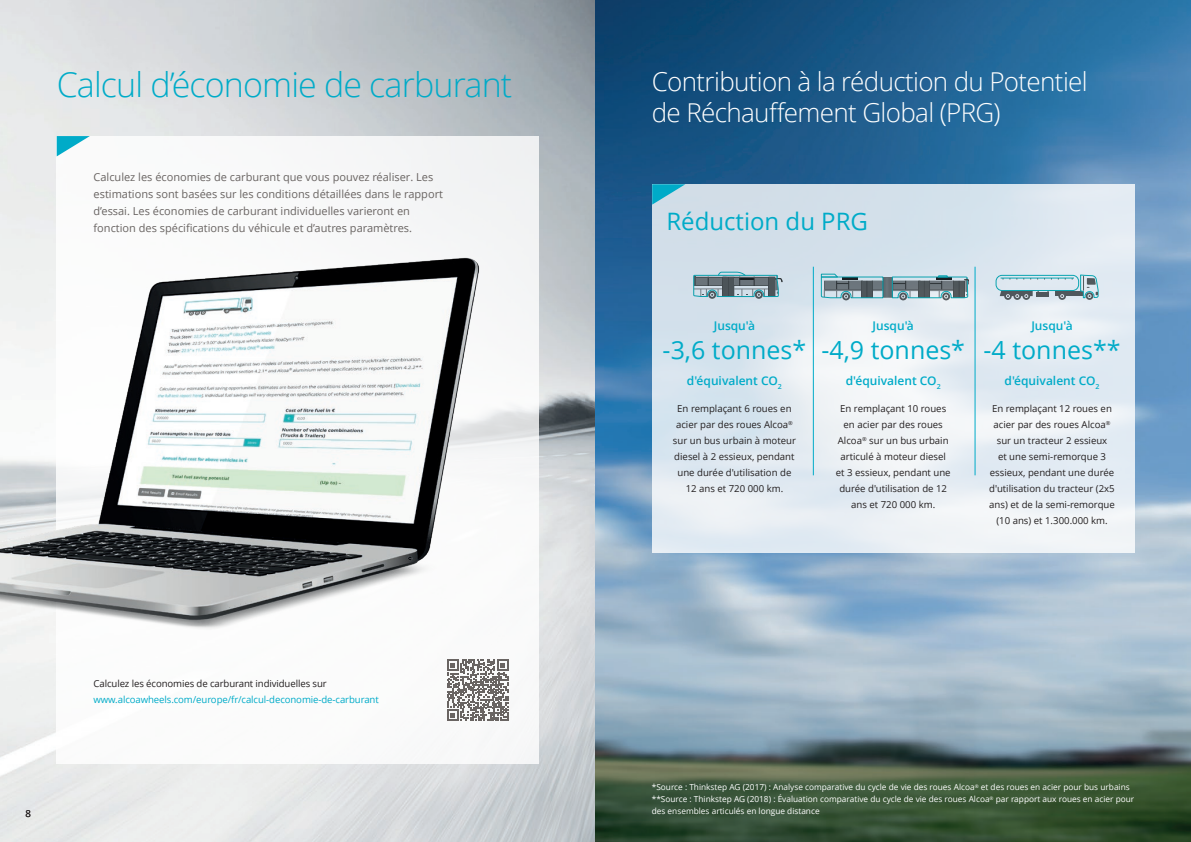
<style>
.page{position:relative;width:1191px;height:842px;background:#fff}
.page>*{position:absolute;margin:0;border:0;box-sizing:border-box;transform-origin:0 0}
.t1{font:300 34px "Open Sans";letter-spacing:-.025em;color:#00abc8}
.t2{font:300 26px/31.2px "Open Sans";letter-spacing:-.025em;color:#fff}
.t3{font:25px "Open Sans";color:#00abc8}
.t4{font:24px "Open Sans";color:#00abc8}
.t5{font:600 12px "Open Sans";color:#00abc8}
.t6{font:11px/17px "Open Sans";color:#696462}
.t7{font:9.6px/16px "Open Sans";color:#231f20;text-align:center}
.t8{font:9.6px "Open Sans";letter-spacing:-.01em;color:#00abc8}
.t9{font:8.3px/12px "Open Sans";color:#fff}
</style>
<div class="page">
<img style="left:0;top:0;width:596px;height:842px">
<div style="left:57px;top:136px;width:482px;height:627px;background:#fff"></div>
<svg style="left:57px;top:136px;width:33px;height:20px"></svg>
<img style="left:0;top:247px;width:499px;height:396px">
<svg style="left:447px;top:659px;width:61px;height:62px"></svg>
<img style="left:596px;top:0;width:595px;height:842px">
<svg style="left:652px;top:184px;width:482px;height:369px"></svg>
<svg style="left:652px;top:184px;width:33px;height:21px"></svg>
<hr style="left:1055px;top:292px;width:29px;height:4px;background:#50585c">
<svg style="left:1058px;top:291px;width:10px;height:9px"></svg>
<svg style="left:999px;top:291px;width:39px;height:9px"></svg>
<svg style="left:996px;top:275px;width:82px;height:15px"></svg>
<div style="left:995px;top:275px;width:84px;height:16px;border:1px solid #0cb5bb;border-radius:6px"></div>
<div style="left:1036px;top:292px;width:13px;height:5px;background:#50575c"></div>
<svg style="left:1079px;top:275px;width:20px;height:25px"></svg>
<hr style="left:1000px;top:278px;width:74px;height:1px;background:#0cb5bb">
<hr style="left:813px;top:267px;width:1px;height:208px;background:#00abc8">
<hr style="left:974px;top:267px;width:1px;height:208px;background:#00abc8">
<svg style="left:821px;top:274px;width:148px;height:26px;background:#8099a1"></svg>
<svg style="left:693px;top:271px;width:89px;height:28px;background:#839ca5"></svg>
<h1 class="t1" style="left:57px;top:61px;width:457px">Calcul d’économie de carburant</h1>
<p class="t6" style="left:94px;top:169px;width:351px">Calculez les économies de carburant que vous pouvez réaliser. Les estimations sont basées sur les conditions détaillées dans le rapport d’essai. Les économies de carburant individuelles varieront en fonction des spécifications du véhicule et d’autres paramètres.</p>
<p class="t7" style="left:26px;top:805px;width:7px">8</p>
<p class="t7" style="left:94px;top:676px;width:235px">Calculez les économies de carburant individuelles sur</p>
<p class="t8" style="left:94px;top:693px;width:287px">www.alcoawheels.com/europe/fr/calcul-deconomie-de-carburant</p>
<h2 class="t2" style="left:652px;top:65px;width:437px">Contribution à la réduction du Potentiel de Réchauffement Global (PRG)</h2>
<h3 class="t4" style="left:666px;top:205px;width:203px">Réduction du PRG</h3>
<p class="t5" style="left:714px;top:317px;width:43px">Jusqu'à</p>
<p class="t5" style="left:872px;top:317px;width:43px">Jusqu'à</p>
<p class="t5" style="left:1031px;top:317px;width:43px">Jusqu'à</p>
<h3 class="t3" style="left:662px;top:333px;width:459px">-3,6 tonnes* -4,9 tonnes* -4 tonnes**</h3>
<p class="t5" style="left:687px;top:372px;width:96px">d'équivalent CO<sub>2</sub></p>
<p class="t5" style="left:845px;top:372px;width:96px">d'équivalent CO<sub>2</sub></p>
<p class="t5" style="left:1004px;top:372px;width:96px">d'équivalent CO<sub>2</sub></p>
<p class="t7" style="left:673px;top:400px;width:125px">En remplaçant 6 roues en acier par des roues Alcoa<sup>® </sup>sur un bus urbain à moteur diesel à 2 essieux, pendant une durée d'utilisation de<br>12 ans et 720 000 km.</p>
<p class="t7" style="left:836px;top:401px;width:116px">En remplaçant 10 roues en acier par des roues<br>Alcoa<sup>®</sup> sur un bus urbain articulé à moteur diesel et 3 essieux, pendant une durée d'utilisation de 12 ans et 720 000 km.</p>
<p class="t7" style="left:989px;top:401px;width:127px">En remplaçant 12 roues en acier par des roues Alcoa<sup>® </sup>sur un tracteur 2 essieux<br>et une semi-remorque 3 essieux, pendant une durée d'utilisation du tracteur (2x5 ans) et de la semi-remorque (10 ans) et 1.300.000 km.</p>
<p class="t9" style="left:652px;top:781px;width:484px">*Source : Thinkstep AG (2017) : Analyse comparative du cycle de vie des roues Alcoa<sup>®</sup> et des roues en acier pour bus urbains **Source : Thinkstep AG (2018) : Évaluation comparative du cycle de vie des roues Alcoa<sup>®</sup> par rapport aux roues en acier pour des ensembles articulés en longue distance</p>
</div>
